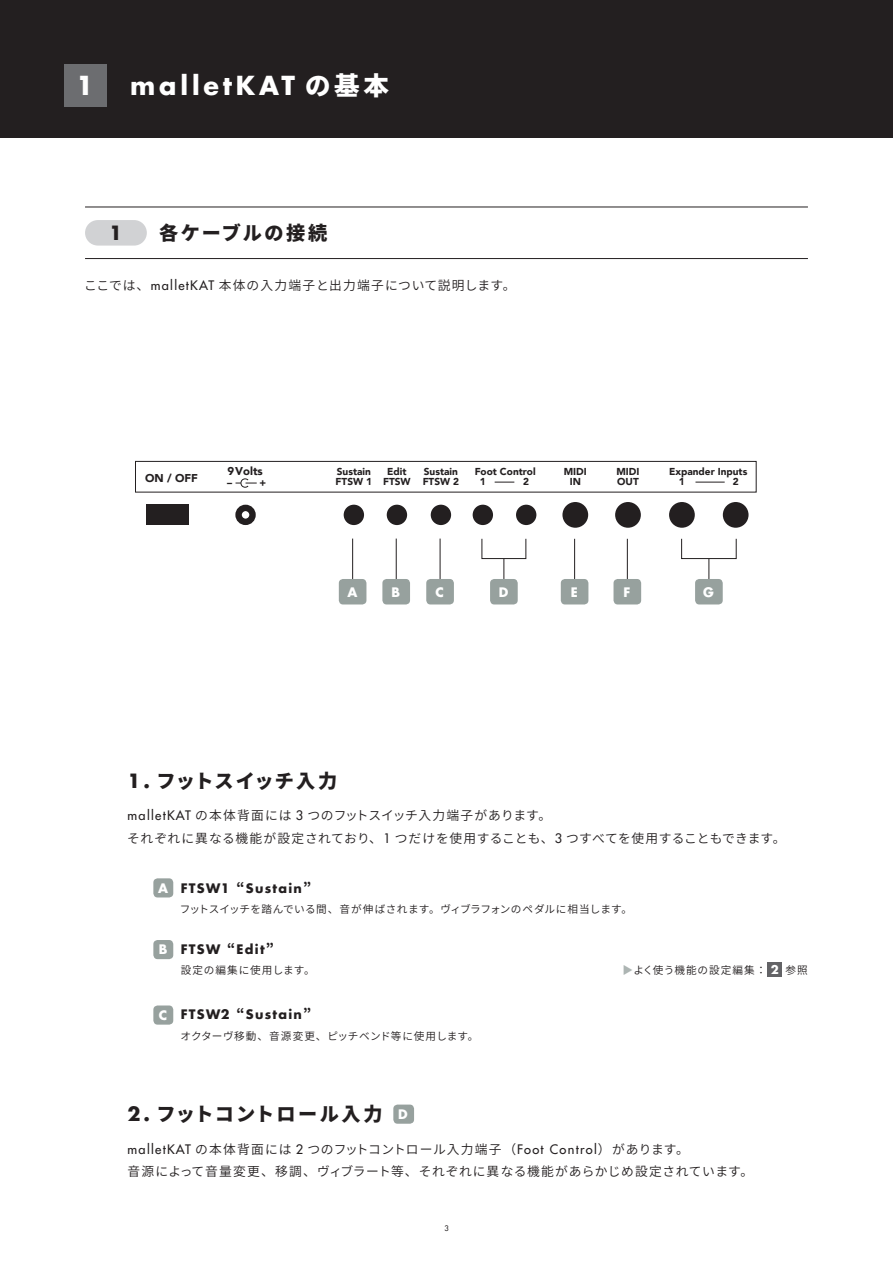
<style>
.page{position:relative;width:893px;height:1263px;background:#fff}
.page>*{position:absolute;margin:0;border:0;box-sizing:border-box;transform-origin:0 0}
.t1{font:700 25.5px "Futura Std";letter-spacing:.15em;color:#fff}
.t2{font:800 19.2px "Source Han Sans";letter-spacing:.105em;color:#231f20}
.t3{font:800 19.2px "Source Han Sans";letter-spacing:.05em;color:#231f20}
.t4{font:800 19.2px "Source Han Sans";letter-spacing:.13em;color:#231f20}
.t5{font:700 19.2px "Futura Std";color:#231f20}
.t6{font:12.75px "Source Han Sans";letter-spacing:.045em;color:#231f20}
.t7{font:700 12.75px "Futura Std";letter-spacing:.1em;color:#231f20}
.t8{font:12.75px "Source Han Sans";letter-spacing:.07em;color:#231f20}
.t9{font:700 12.75px "Futura Std";color:#fff}
.t10{font:900 11.4px "Avenir";color:#231f20}
.t11{font:10.65px "Source Han Sans";letter-spacing:.035em;color:#231f20}
.t12{font:10.65px "Source Han Sans";letter-spacing:.08em;color:#231f20}
.t13{font:900 10.05px/10.6px "Avenir";color:#231f20}
.t14{font:500 7.5px "Futura Std";color:#231f20}
.s1{font-family:"Source Han Sans";font-weight:800}
.s2{font-family:"Futura Std";font-weight:500}
.s3{font-family:"Futura Std";font-weight:700}
.s4{color:#adb5b3}
.s5{font-family:"Futura Std";font-weight:700;font-size:11.7px;color:#fff}
</style>
<div class="page">
<div style="left:0;top:0;width:893px;height:138px;background:#231f20"></div>
<div style="left:64px;top:64px;width:42px;height:42px;background:#6c6d70"></div>
<div style="left:135px;top:461px;width:621px;height:31px;border:1px solid #231f20"></div>
<div style="left:147px;top:505px;width:42px;height:20px;background:#231f20"></div>
<div style="left:235px;top:505px;width:21px;height:20px;border:6px solid #231f20;border-radius:50%"></div>
<div style="left:344px;top:505px;width:20px;height:20px;background:#231f20;border-radius:50%"></div>
<div style="left:387px;top:505px;width:20px;height:20px;background:#231f20;border-radius:50%"></div>
<div style="left:431px;top:505px;width:20px;height:20px;background:#231f20;border-radius:50%"></div>
<div style="left:473px;top:505px;width:20px;height:20px;background:#231f20;border-radius:50%"></div>
<div style="left:516px;top:505px;width:20px;height:20px;background:#231f20;border-radius:50%"></div>
<div style="left:562px;top:502px;width:26px;height:26px;background:#231f20;border-radius:50%"></div>
<div style="left:615px;top:502px;width:26px;height:26px;background:#231f20;border-radius:50%"></div>
<div style="left:669px;top:502px;width:26px;height:26px;background:#231f20;border-radius:50%"></div>
<div style="left:723px;top:502px;width:25px;height:26px;background:#231f20;border-radius:50%"></div>
<hr style="left:695px;top:482px;width:30px;height:1px;background:#231f20">
<svg style="left:495px;top:482px;width:19px;height:1px"></svg>
<svg style="left:236px;top:478px;width:21px;height:10px"></svg>
<div style="left:339px;top:579px;width:27px;height:25px;background:#97a19e;border-radius:4px"></div>
<hr style="left:352px;top:539px;width:1px;height:40px;background:#231f20">
<div style="left:382px;top:579px;width:28px;height:25px;background:#97a19e;border-radius:4px"></div>
<hr style="left:396px;top:539px;width:1px;height:40px;background:#231f20">
<div style="left:426px;top:579px;width:28px;height:25px;background:#97a19e;border-radius:4px"></div>
<hr style="left:440px;top:539px;width:1px;height:40px;background:#231f20">
<div style="left:490px;top:579px;width:28px;height:25px;background:#97a19e;border-radius:4px"></div>
<svg style="left:504px;top:559px;width:1px;height:20px"></svg>
<div style="left:482px;top:539px;width:44px;height:20px;border:1px solid #231f20"></div>
<div style="left:695px;top:579px;width:28px;height:25px;background:#97a19e;border-radius:4px"></div>
<svg style="left:709px;top:559px;width:1px;height:20px"></svg>
<div style="left:681px;top:539px;width:55px;height:20px;border:1px solid #231f20"></div>
<div style="left:561px;top:579px;width:27px;height:25px;background:#97a19e;border-radius:4px"></div>
<hr style="left:574px;top:539px;width:1px;height:40px;background:#231f20">
<div style="left:613px;top:579px;width:28px;height:25px;background:#97a19e;border-radius:4px"></div>
<hr style="left:627px;top:539px;width:1px;height:40px;background:#231f20">
<div style="left:393px;top:1104px;width:21px;height:20px;background:#97a19e;border-radius:4px"></div>
<svg style="left:85px;top:220px;width:62px;height:26px;background:#d5d6d8"></svg>
<hr style="left:85px;top:258px;width:723px;height:1px;background:#231f20">
<hr style="left:85px;top:207px;width:723px;height:1px;background:#231f20">
<div style="left:153px;top:878px;width:20px;height:19px;background:#97a19e;border-radius:4px"></div>
<div style="left:153px;top:940px;width:20px;height:19px;background:#97a19e;border-radius:4px"></div>
<div style="left:153px;top:1005px;width:20px;height:20px;background:#97a19e;border-radius:4px"></div>
<div style="left:767px;top:962px;width:15px;height:15px;background:#636366"></div>
<p class="t1" style="left:76px;top:68px;width:19px">1</p>
<p class="t1" style="left:130px;top:68px;width:260px">malletKAT <span class="s1">の基本</span></p>
<p class="t5" style="left:109px;top:220px;width:15px">1</p>
<p class="t4" style="left:159px;top:222px;width:170px">各ケーブルの接続</p>
<p class="t8" style="left:84px;top:278px;width:433px">ここでは、<span class="s2">malletKAT</span> 本体の入力端子と出力端子について説明します。</p>
<p class="t10" style="left:145px;top:468px;width:54px">ON / OFF</p>
<p class="t10" style="left:227px;top:461px;width:37px">9Volts</p>
<p class="t13" style="left:336px;top:466px;width:38px">Sustain<br>FTSW 1</p>
<p class="t13" style="left:423px;top:466px;width:38px">Sustain<br>FTSW 2</p>
<p class="t13" style="left:564px;top:466px;width:25px;text-align:center">MIDI<br>IN</p>
<p class="t13" style="left:616px;top:466px;width:25px">MIDI<br>OUT</p>
<p class="t13" style="left:383px;top:466px;width:29px;text-align:center">Edit<br>FTSW</p>
<p class="t13" style="left:475px;top:466px;width:63px">Foot Control</p>
<p class="t13" style="left:669px;top:466px;width:80px">Expander Inputs</p>
<p class="t13" style="left:227px;top:477px;width:7px">–</p>
<p class="t13" style="left:259px;top:477px;width:8px">+</p>
<p class="t13" style="left:480px;top:476px;width:7px">1</p>
<p class="t13" style="left:523px;top:476px;width:7px">2</p>
<p class="t13" style="left:679px;top:476px;width:7px">1</p>
<p class="t13" style="left:733px;top:476px;width:7px">2</p>
<p class="t9" style="left:347px;top:583px;width:11px">A</p>
<p class="t9" style="left:392px;top:583px;width:10px">B</p>
<p class="t9" style="left:436px;top:583px;width:10px">C</p>
<p class="t9" style="left:499px;top:583px;width:11px">D</p>
<p class="t9" style="left:571px;top:583px;width:9px">E</p>
<p class="t9" style="left:624px;top:583px;width:8px">F</p>
<p class="t9" style="left:703px;top:583px;width:12px">G</p>
<p class="t3" style="left:128px;top:770px;width:211px"><span class="s3">1.</span> フットスイッチ入力</p>
<p class="t6" style="left:128px;top:809px;width:425px"><span class="s2">malletKAT</span> の本体背面には <span class="s2">3</span> つのフットスイッチ入力端子があります。</p>
<p class="t6" style="left:127px;top:831px;width:660px">それぞれに異なる機能が設定されており、<span class="s2">1</span> つだけを使用することも、<span class="s2">3</span> つすべてを使用することもできます。</p>
<p class="t7" style="left:181px;top:879px;width:132px">FTSW 1 <span class="s1">“</span>Sustain<span class="s1">”</span></p>
<p class="t11" style="left:180px;top:903px;width:454px">フットスイッチを踏んでいる間、音が伸ばされます。ヴィブラフォンのペダルに相当します。</p>
<p class="t9" style="left:158px;top:879px;width:11px">A</p>
<p class="t9" style="left:159px;top:941px;width:10px">B</p>
<p class="t9" style="left:159px;top:1007px;width:10px">C</p>
<p class="t7" style="left:181px;top:941px;width:95px">FTSW <span class="s1">“</span>Edit<span class="s1">”</span></p>
<p class="t12" style="left:181px;top:964px;width:136px">設定の編集に使用します。</p>
<p class="t7" style="left:181px;top:1006px;width:132px">FTSW2 <span class="s1">“</span>Sustain<span class="s1">”</span></p>
<p class="t11" style="left:181px;top:1029px;width:299px">オクターヴ移動、音源変更、ピッチベンド等に使用します。</p>
<p class="t12" style="left:622px;top:964px;width:158px"><span class="s4">▶</span>よく使う機能の設定編集： <span class="s5">2</span></p>
<p class="t11" style="left:786px;top:964px;width:24px">参照</p>
<p class="t2" style="left:128px;top:1103px;width:257px"><span class="s3">2.</span> フットコントロール入力</p>
<p class="t6" style="left:128px;top:1142px;width:563px"><span class="s2">malletKAT</span> の本体背面には <span class="s2">2</span> つのフットコントロール入力端子（<span class="s2">Foot Control</span>）があります。</p>
<p class="t6" style="left:128px;top:1164px;width:627px">音源によって音量変更、移調、ヴィブラート等、それぞれに異なる機能があらかじめ設定されています。</p>
<p class="t9" style="left:398px;top:1106px;width:11px">D</p>
<p class="t14" style="left:444px;top:1224px;width:6px">3</p>
</div>
